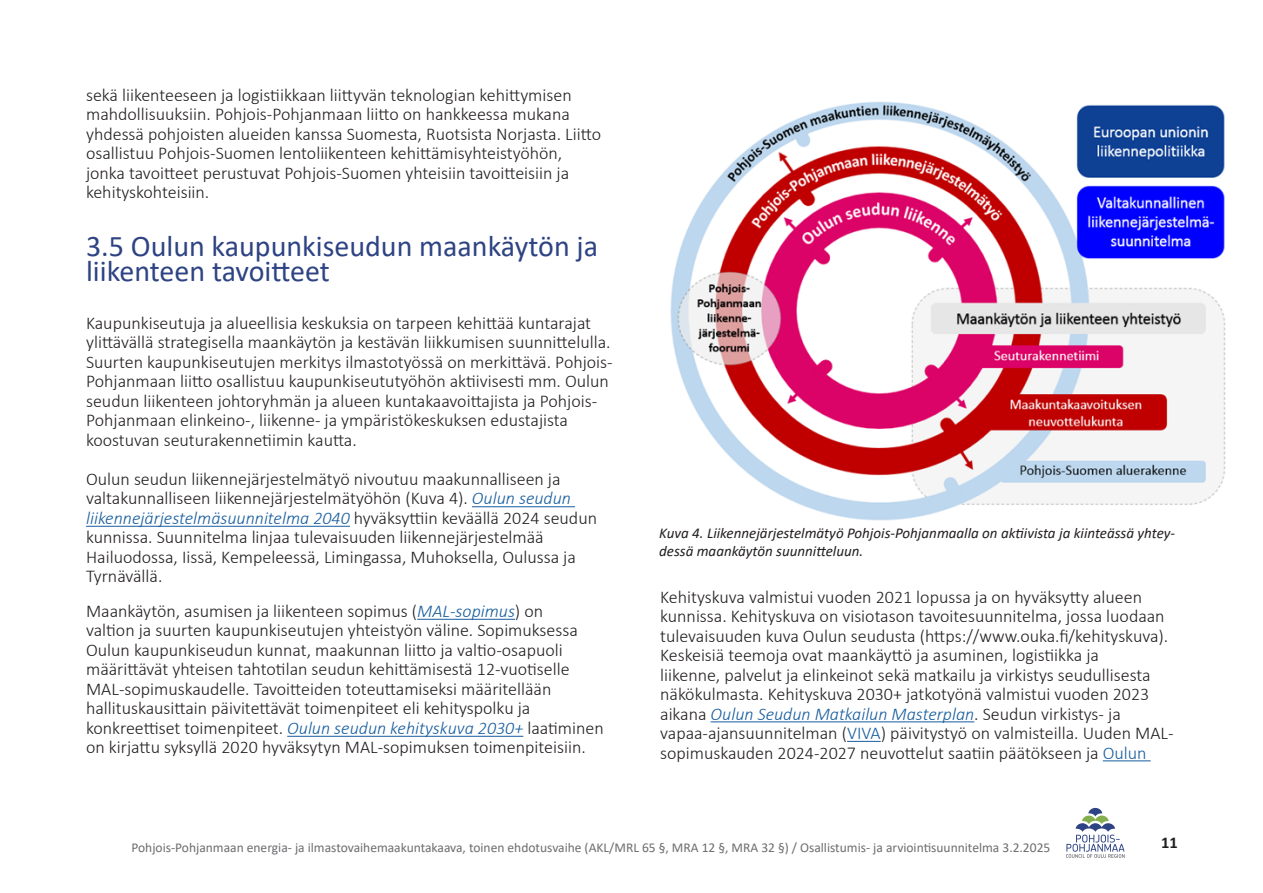
<style>
.page{position:relative;width:1263px;height:893px;background:#fff}
.page>*{position:absolute;margin:0;border:0;box-sizing:border-box;transform-origin:0 0}
.H3__väliotsikko{font:30px/25.5px "Calibri";color:#2d4383}
.P__leipis{font:300 18px/19.5px "Calibri";color:#231f20}
.t1{font:700 16.5px "Calibri";color:#231f20}
.Kappaletyyli_3{font:italic 15px/18px "Calibri";color:#231f20}
.t2{font:13.5px "Calibri";color:#6c6d70}
.s1{font-style:italic;color:#175d9e}
.s2{color:#175d9e}
</style>
<div class="page">
<svg style="left:1066px;top:808px;width:59px;height:50px"></svg>
<hr style="left:472px;top:506px;width:103px;height:1px;background:#175d9e">
<hr style="left:86px;top:526px;width:264px;height:1px;background:#175d9e">
<hr style="left:417px;top:619px;width:98px;height:1px;background:#175d9e">
<hr style="left:287px;top:736px;width:236px;height:1px;background:#175d9e">
<hr style="left:711px;top:721px;width:263px;height:1px;background:#175d9e">
<hr style="left:847px;top:741px;width:34px;height:1px;background:#175d9e">
<hr style="left:1103px;top:760px;width:48px;height:1px;background:#175d9e">
<img style="left:670px;top:101px;width:556px;height:420px">
<p class="P__leipis" style="left:86px;top:85px;width:516px">sekä liikenteeseen ja logistiikkaan liittyvän teknologian kehittymisen mahdollisuuksiin. Pohjois-Pohjanmaan liitto on hankkeessa mukana yhdessä pohjoisten alueiden kanssa Suomesta, Ruotsista Norjasta. Liitto osallistuu Pohjois-Suomen lentoliikenteen kehittämisyhteistyöhön, jonka tavoitteet perustuvat Pohjois-Suomen yhteisiin tavoitteisiin ja kehityskohteisiin.</p>
<p class="H3__väliotsikko" style="left:86px;top:232px;width:513px">3.5 Oulun kaupunkiseudun maankäytön ja liikenteen tavoitteet</p>
<p class="P__leipis" style="left:86px;top:313px;width:528px">Kaupunkiseutuja ja alueellisia keskuksia on tarpeen kehittää kuntarajat ylittävällä strategisella maankäytön ja kestävän liikkumisen suunnittelulla.<br>Suurten kaupunkiseutujen merkitys ilmastotyössä on merkittävä. Pohjois-Pohjanmaan liitto osallistuu kaupunkiseututyöhön aktiivisesti mm. Oulun seudun liikenteen johtoryhmän ja alueen kuntakaavoittajista ja Pohjois-Pohjanmaan elinkeino-, liikenne- ja ympäristökeskuksen edustajista koostuvan seuturakennetiimin kautta.</p>
<p class="P__leipis" style="left:86px;top:469px;width:512px">Oulun seudun liikennejärjestelmätyö nivoutuu maakunnalliseen ja valtakunnalliseen liikennejärjestelmätyöhön (Kuva 4). <span class="s1">Oulun seudun liikennejärjestelmäsuunnitelma 2040</span> hyväksyttiin keväällä 2024 seudun kunnissa. Suunnitelma linjaa tulevaisuuden liikennejärjestelmää Hailuodossa, Iissä, Kempeleessä, Limingassa, Muhoksella, Oulussa ja Tyrnävällä.</p>
<p class="P__leipis" style="left:86px;top:601px;width:519px">Maankäytön, asumisen ja liikenteen sopimus (<span class="s1">MAL-sopimus</span>) on<br>valtion ja suurten kaupunkiseutujen yhteistyön väline. Sopimuksessa Oulun kaupunkiseudun kunnat, maakunnan liitto ja valtio-osapuoli määrittävät yhteisen tahtotilan seudun kehittämisestä 12-vuotiselle MAL-sopimuskaudelle. Tavoitteiden toteuttamiseksi määritellään hallituskausittain päivitettävät toimenpiteet eli kehityspolku ja konkreettiset toimenpiteet. <span class="s1">Oulun seudun kehityskuva 2030+</span> laatiminen on kirjattu syksyllä 2020 hyväksytyn MAL-sopimuksen toimenpiteisiin.</p>
<p class="Kappaletyyli_3" style="left:659px;top:523px;width:517px">Kuva 4. Liikennejärjestelmätyö Pohjois-Pohjanmaalla on aktiivista ja kiinteässä yhtey&shy;dessä maankäytön suunnitteluun.</p>
<p class="P__leipis" style="left:660px;top:587px;width:515px">Kehityskuva valmistui vuoden 2021 lopussa ja on hyväksytty alueen kunnissa. Kehityskuva on visiotason tavoitesuunnitelma, jossa luodaan tulevaisuuden kuva Oulun seudusta (https://www.ouka.fi/kehityskuva).<br>Keskeisiä teemoja ovat maankäyttö ja asuminen, logistiikka ja<br>liikenne, palvelut ja elinkeinot sekä matkailu ja virkistys seudullisesta näkökulmasta. Kehityskuva 2030+ jatkotyönä valmistui vuoden 2023 aikana <span class="s1">Oulun Seudun Matkailun Masterplan</span>. Seudun virkistys- ja vapaa-ajansuunnitelman (<span class="s2">VIVA</span>) päivitystyö on valmisteilla. Uuden MAL&shy;sopimuskauden 2024-2027 neuvottelut saatiin päätökseen ja <span class="s2">Oulun</span></p>
<p class="t2" style="left:131px;top:838px;width:920px">Pohjois-Pohjanmaan energia- ja ilmastovaihemaakuntakaava, toinen ehdotusvaihe (AKL/MRL 65 §, MRA 12 §, MRA 32 §) / Osallistumis- ja arviointisuunnitelma 3.2.2025</p>
<p class="t1" style="left:1161px;top:831px;width:18px">11</p>
</div>
